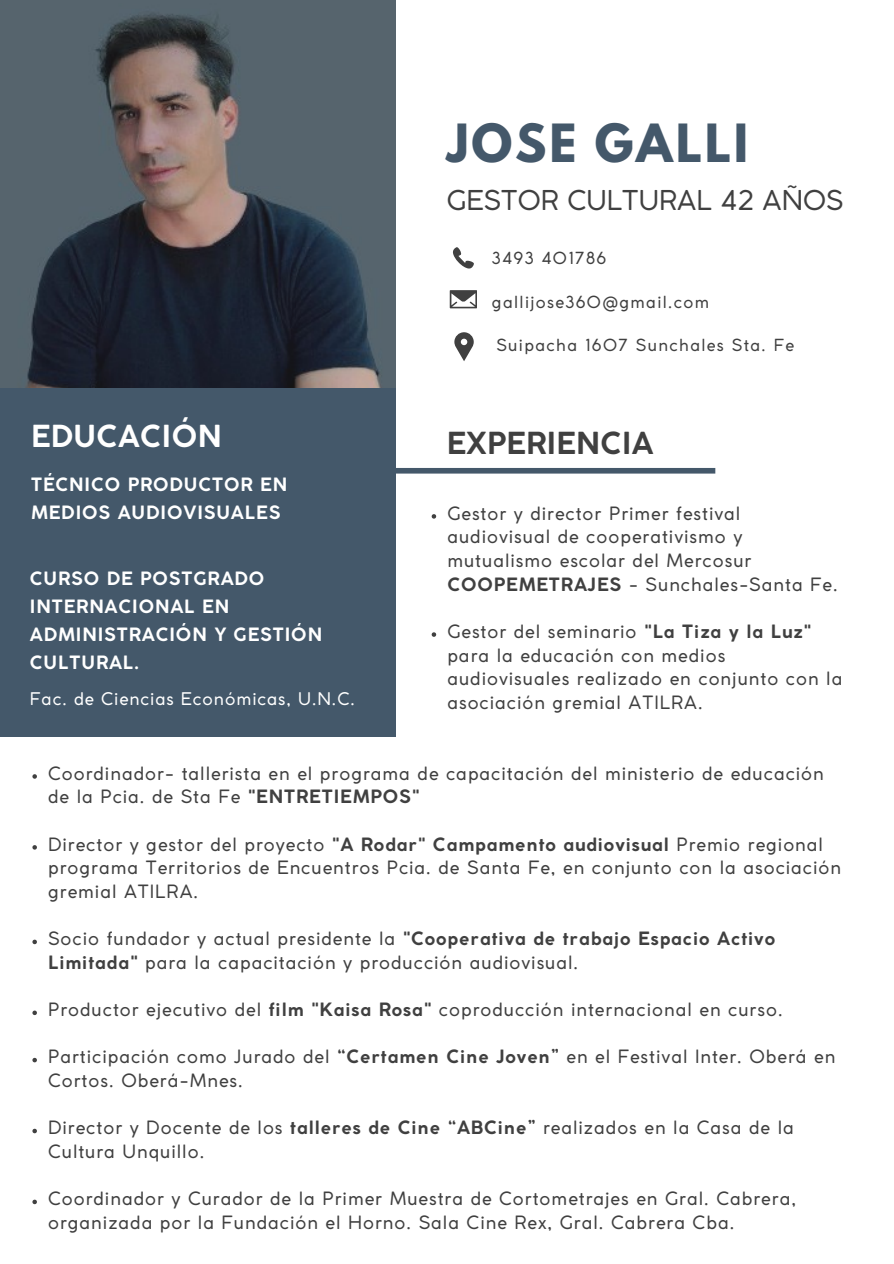
<style>
.page{position:relative;width:894px;height:1264px;background:#fff}
.page>*{position:absolute;margin:0;border:0;box-sizing:border-box;transform-origin:0 0}
.t1{font:700 46.65px "League Spartan";letter-spacing:.06em;color:#44586a}
.t2{font:700 30px "Coco Gothic";letter-spacing:.015em;color:#404040}
.t3{font:700 30px "Coco Gothic";letter-spacing:.015em;color:#fff}
.t4{font:27px "Coco Gothic";color:#404040}
.t5{font:18.15px/23.7px "Coco Gothic";letter-spacing:.05em;color:#404040}
.t6{font:700 18.15px/28.2px "Coco Gothic";letter-spacing:.05em;color:#fff}
.t7{font:17.25px "Coco Gothic";letter-spacing:.05em;color:#fff}
.t8{font:16.5px "Coco Gothic";letter-spacing:.08em;color:#404040}
.s1{font-weight:700}
</style>
<div class="page">
<div style="left:0;top:0;width:396px;height:737px;background:#44586a"></div>
<img style="left:0;top:0;width:396px;height:387px">
<div style="left:390px;top:468px;width:325px;height:5px;background:#44586a"></div>
<svg style="left:431px;top:514px;width:5px;height:4px"></svg>
<svg style="left:431px;top:632px;width:5px;height:5px"></svg>
<svg style="left:453px;top:247px;width:21px;height:21px"></svg>
<svg style="left:450px;top:290px;width:26px;height:18px"></svg>
<svg style="left:454px;top:332px;width:19px;height:29px"></svg>
<svg style="left:32px;top:774px;width:5px;height:4px"></svg>
<svg style="left:32px;top:845px;width:5px;height:4px"></svg>
<svg style="left:32px;top:939px;width:5px;height:5px"></svg>
<svg style="left:32px;top:1010px;width:5px;height:5px"></svg>
<svg style="left:32px;top:1057px;width:5px;height:5px"></svg>
<svg style="left:32px;top:1128px;width:5px;height:5px"></svg>
<svg style="left:32px;top:1199px;width:5px;height:5px"></svg>
<p class="t1" style="left:446px;top:120px;width:303px">JOSE GALLI</p>
<h2 class="t4" style="left:447px;top:189px;width:398px">GESTOR CULTURAL 42 AÑOS</h2>
<h2 class="t3" style="left:31px;top:425px;width:192px">EDUCACIÓN</h2>
<h4 class="t6" style="left:31px;top:471px;width:257px">TÉCNICO PRODUCTOR EN<br>MEDIOS AUDIOVISUALES</h4>
<h1 class="t6" style="left:30px;top:565px;width:293px">CURSO DE POSTGRADO<br>INTERNACIONAL EN<br>ADMINISTRACIÓN Y GESTIÓN<br>CULTURAL.</h1>
<h4 class="t7" style="left:30px;top:692px;width:326px">Fac. de Ciencias Económicas, U.N.C.</h4>
<p class="t8" style="left:491px;top:252px;width:116px">3493 401786</p>
<p class="t8" style="left:491px;top:295px;width:219px">gallijose360@gmail.com</p>
<p class="t8" style="left:496px;top:339px;width:299px">Suipacha 1607 Sunchales Sta. Fe</p>
<h3 class="t2" style="left:446px;top:431px;width:208px">EXPERIENCIA</h3>
<p class="t5" style="left:447px;top:503px;width:392px">Gestor y director Primer festival audiovisual de cooperativismo y mutualismo escolar del Mercosur <span class="s1">COOPEMETRAJES</span> - Sunchales-Santa Fe.</p>
<p class="t5" style="left:447px;top:621px;width:396px">Gestor del seminario <span class="s1">"La Tiza y la Luz" </span>para la educación con medios audiovisuales realizado en conjunto con la asociación gremial ATILRA.</p>
<p class="t5" style="left:48px;top:763px;width:777px">Coordinador- tallerista en el programa de capacitación del ministerio de educación de la Pcia. de Sta Fe <span class="s1">"ENTRETIEMPOS"</span></p>
<p class="t5" style="left:48px;top:834px;width:794px">Director y gestor del proyecto <span class="s1">"A Rodar" Campamento audiovisual</span> Premio regional programa Territorios de Encuentros Pcia. de Santa Fe, en conjunto con la asociación gremial ATILRA.</p>
<p class="t5" style="left:48px;top:928px;width:728px">Socio fundador y actual presidente la <span class="s1">"Cooperativa de trabajo Espacio Activo<br>Limitada"</span> para la capacitación y producción audiovisual.</p>
<p class="t5" style="left:48px;top:999px;width:736px">Productor ejecutivo del <span class="s1">film "Kaisa Rosa"</span> coproducción internacional en curso.</p>
<p class="t5" style="left:48px;top:1046px;width:788px">Participación como Jurado del <span class="s1">“Certamen Cine Joven”</span> en el Festival Inter. Oberá en<br>Cortos. Oberá-Mnes.</p>
<p class="t5" style="left:48px;top:1117px;width:747px">Director y Docente de los <span class="s1">talleres de Cine “ABCine”</span> realizados en la Casa de la<br>Cultura Unquillo.</p>
<p class="t5" style="left:48px;top:1188px;width:749px">Coordinador y Curador de la Primer Muestra de Cortometrajes en Gral. Cabrera, organizada por la Fundación el Horno. Sala Cine Rex, Gral. Cabrera Cba.</p>
</div>
